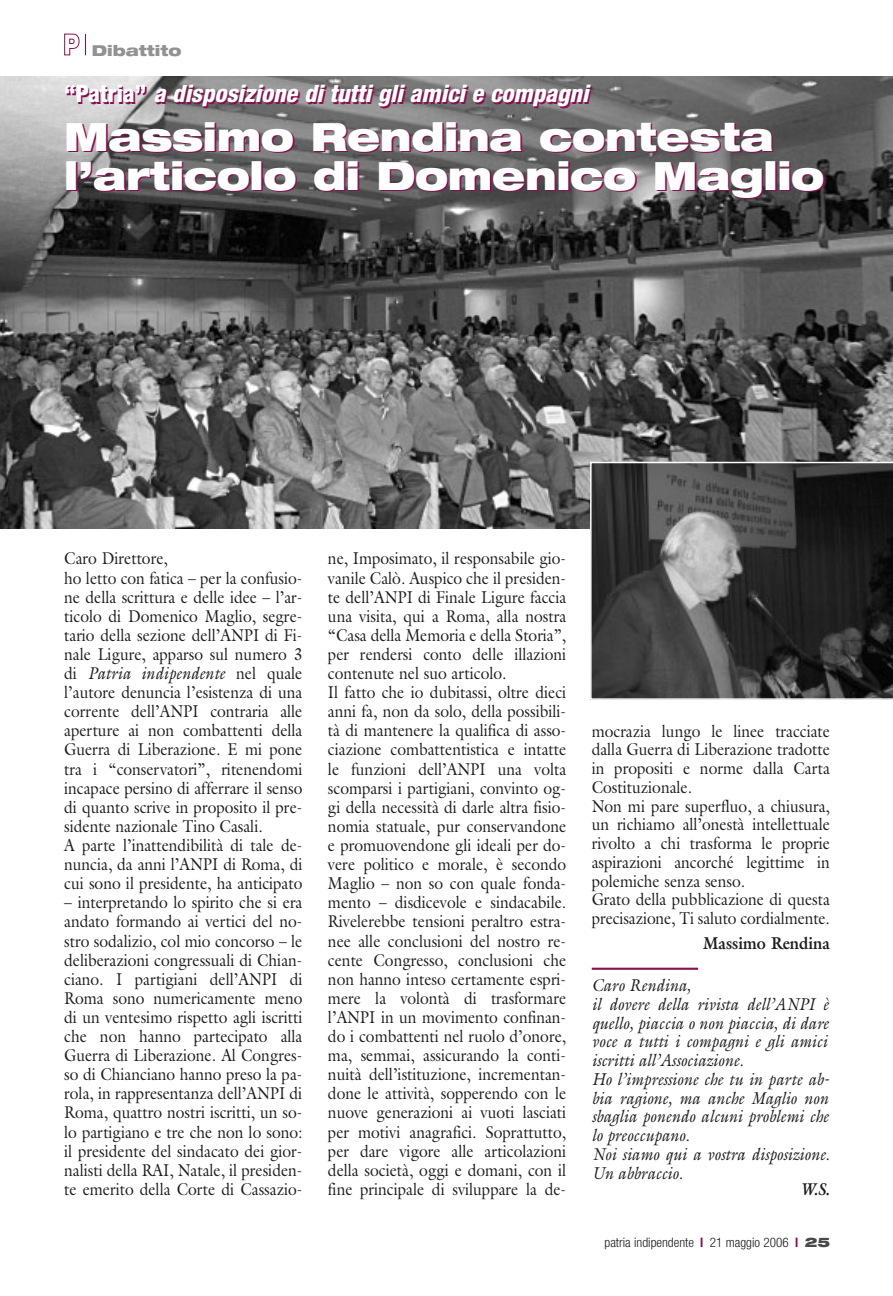
<style>
.page{position:relative;width:893px;height:1296px;background:#fff}
.page>*{position:absolute;margin:0;border:0;box-sizing:border-box;transform-origin:0 0}
.t1{font:900 expanded 39px/39px "Helvetica Neue";letter-spacing:-.01em;color:#fff}
.t2{font:italic 800 condensed 24px "Helvetica Neue";color:#fff}
.t3{font:17.25px/19px "Galliard";color:#1c1f20;scale:.9 1}
.t4{font:italic 17.25px/18.8px "Galliard";color:#1c1f20;scale:.9 1}
.t5{font:700 17.25px "Galliard";color:#1c1f20;scale:.9 1}
.t6{font:italic 700 17.25px "Galliard";color:#1c1f20;scale:.9 1}
.t7{font:900 expanded 15px "Helvetica Neue";color:#909293}
.t8{font:300 condensed 13.2px "Helvetica Neue";color:#1c1f20}
.s1{font-style:normal}
.s2{font-style:italic}
.s3{font-weight:700;color:#880f50}
.s4{font-weight:900;font-stretch:expanded;color:#47494a}
</style>
<div class="page">
<img style="left:0;top:77px;width:892px;height:452px">
<svg style="left:64px;top:33px;width:22px;height:23px"></svg>
<hr style="left:591px;top:968px;width:107px;height:2px;background:#880f50">
<svg style="left:590px;top:462px;width:302px;height:238px;background:#414141"></svg>
<p class="t7" style="left:92px;top:45px;width:91px">Dibattito</p>
<h2 class="t2" style="left:64px;top:85px;width:525px"><span class="s1">“Patria”</span> a disposizione di tutti gli amici e compagni</h2>
<h1 class="t1" style="left:64px;top:121px;width:761px">Massimo Rendina contesta l’articolo di Domenico Maglio</h1>
<p class="t3" style="left:64px;top:551px;width:266px">Caro Direttore,<br>ho letto con fatica – per la confusio&shy;ne della scrittura e delle idee – l’ar&shy;ticolo di Domenico Maglio, segre&shy;tario della sezione dell’ANPI di Fi&shy;nale Ligure, apparso sul numero 3 di <span class="s2">Patria indipendente</span> nel quale l’autore denuncia l’esistenza di una corrente dell’ANPI contraria alle aperture ai non combattenti della Guerra di Liberazione. E mi pone tra i “conservatori”, ritenendomi incapace persino di afferrare il senso di quanto scrive in proposito il pre&shy;sidente nazionale Tino Casali.<br>A parte l’inattendibilità di tale de&shy;nuncia, da anni l’ANPI di Roma, di cui sono il presidente, ha anticipato</p>
<p class="t3" style="left:64px;top:895px;width:266px;text-align:justify">– interpretando lo spirito che si era andato formando ai vertici del no&shy;stro sodalizio, col mio concorso – le deliberazioni congressuali di Chian&shy;ciano. I partigiani dell’ANPI di Roma sono numericamente meno di un ventesimo rispetto agli iscritti che non hanno partecipato alla Guerra di Liberazione. Al Congres&shy;so di Chianciano hanno preso la pa&shy;rola, in rappresentanza dell’ANPI di Roma, quattro nostri iscritti, un so&shy;lo partigiano e tre che non lo sono: il presidente del sindacato dei gior&shy;nalisti della RAI, Natale, il presiden&shy;te emerito della Corte di Cassazio-</p>
<p class="t3" style="left:328px;top:551px;width:266px">ne, Imposimato, il responsabile gio&shy;vanile Calò. Auspico che il presiden&shy;te dell’ANPI di Finale Ligure faccia una visita, qui a Roma, alla nostra “Casa della Memoria e della Storia”, per rendersi conto delle illazioni contenute nel suo articolo.<br>Il fatto che io dubitassi, oltre dieci anni fa, non da solo, della possibili&shy;tà di mantenere la qualifica di asso&shy;ciazione combattentistica e intatte le funzioni dell’ANPI una volta scomparsi i partigiani, convinto og&shy;gi della necessità di darle altra fisio&shy;nomia statuale, pur conservandone e promuovendone gli ideali per do&shy;vere politico e morale, è secondo Maglio – non so con quale fonda&shy;mento – disdicevole e sindacabile.<br>Rivelerebbe tensioni peraltro estra&shy;nee alle conclusioni del nostro re&shy;cente Congresso, conclusioni che non hanno inteso certamente espri&shy;mere la volontà di trasformare l’ANPI in un movimento confinan&shy;do i combattenti nel ruolo d’onore, ma, semmai, assicurando la conti&shy;nuità dell’istituzione, incrementan&shy;done le attività, sopperendo con le nuove generazioni ai vuoti lasciati per motivi anagrafici. Soprattutto, per dare vigore alle articolazioni della società, oggi e domani, con il fine principale di sviluppare la de-</p>
<p class="t3" style="left:591px;top:723px;width:266px">mocrazia lungo le linee tracciate dalla Guerra di Liberazione tradotte in propositi e norme dalla Carta Costituzionale.<br>Non mi pare superfluo, a chiusura, un richiamo all’onestà intellettuale rivolto a chi trasforma le proprie aspirazioni ancorché legittime in polemiche senza senso.<br>Grato della pubblicazione di questa precisazione, Ti saluto cordialmente.</p>
<p class="t5" style="left:703px;top:937px;width:142px">Massimo Rendina</p>
<p class="t4" style="left:591px;top:978px;width:266px">Caro Rendina,<br>il dovere della rivista dell’ANPI è quello, piaccia o non piaccia, di dare voce a tutti i compagni e gli amici iscritti all’Associazione.<br>Ho l’impressione che tu in parte ab&shy;bia ragione, ma anche Maglio non sbaglia ponendo alcuni problemi che lo preoccupano.<br>Noi siamo qui a vostra disposizione.<br>Un abbraccio.</p>
<p class="t6" style="left:800px;top:1183px;width:34px">W.S.</p>
<p class="t8" style="left:604px;top:1238px;width:227px">patria indipendente <span class="s3">l</span> 21 maggio 2006 <span class="s3">l</span> <span class="s4">25</span></p>
</div>
